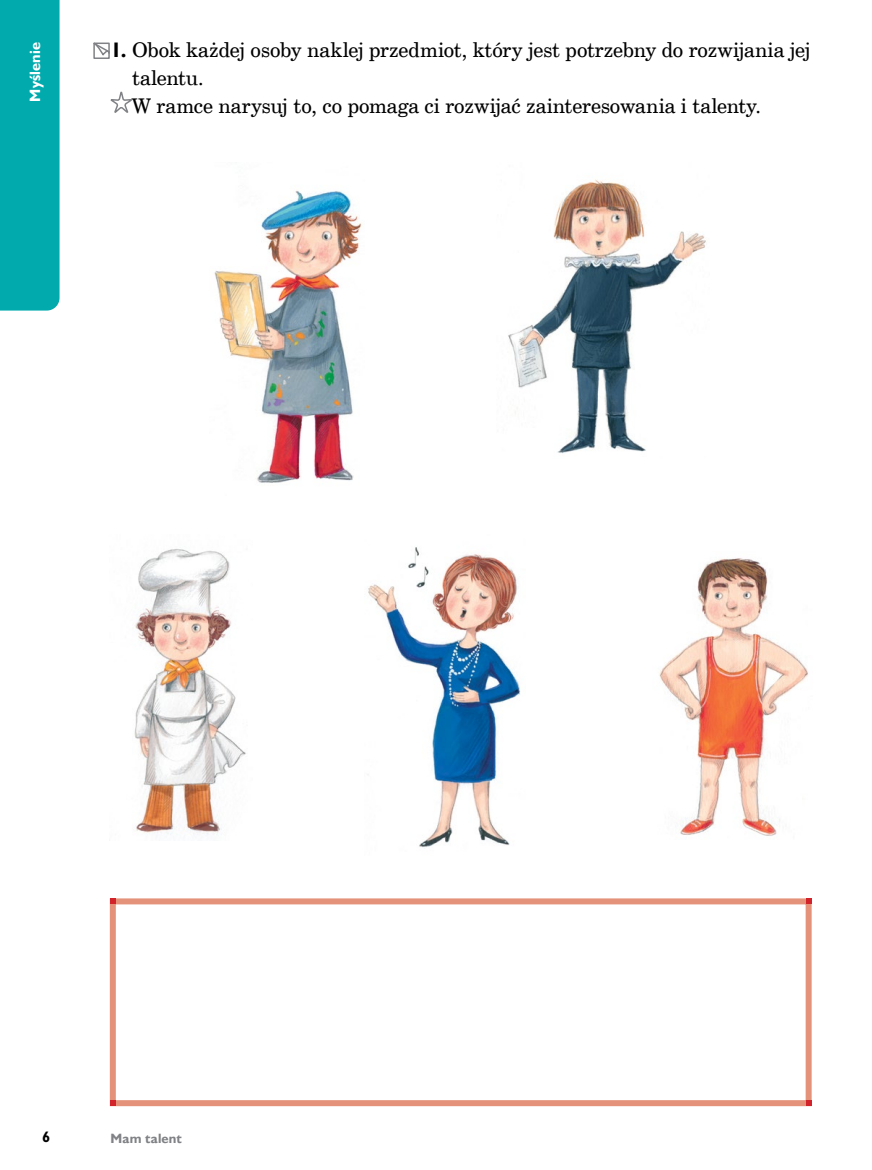
<style>
.page{position:relative;width:872px;height:1170px;background:#fff}
.page>*{position:absolute;margin:0;border:0;box-sizing:border-box;transform-origin:0 0}
.t1{font:20.25px/27.8px "Cent Schbook EU";letter-spacing:-.005em;color:#000}
.t2{font:700 15px "Humanst 521 EU";letter-spacing:.01em;color:#fff}
.t3{font:700 15px "Humanst 521 Cn EU";color:#000}
.t4{font:700 13.5px "Humanst 521 EU";letter-spacing:.015em;color:#808285}
.s1{font-family:"Humanst 521 EU";font-weight:700;font-size:21px}
</style>
<div class="page">
<svg style="left:110px;top:91px;width:22px;height:22px"></svg>
<div style="left:93px;top:43px;width:17px;height:16px;border:2px solid #808285"></div>
<svg style="left:93px;top:42px;width:17px;height:14px"></svg>
<img style="left:214px;top:190px;width:148px;height:293px">
<img style="left:508px;top:179px;width:198px;height:275px">
<img style="left:134px;top:549px;width:112px;height:286px">
<img style="left:368px;top:547px;width:153px;height:301px">
<img style="left:659px;top:558px;width:149px;height:278px">
<div style="left:110px;top:898px;width:701px;height:208px;border:6px solid #e5927a"></div>
<svg style="left:110px;top:898px;width:6px;height:6px"></svg>
<svg style="left:805px;top:898px;width:6px;height:6px"></svg>
<svg style="left:110px;top:1100px;width:6px;height:6px"></svg>
<svg style="left:805px;top:1100px;width:6px;height:6px"></svg>
<div style="left:0;top:0;width:60px;height:310px;background:#00aaad"></div>
<p class="t2" style="left:26px;top:102px;width:61px;rotate:-90deg">Myślenie</p>
<p class="t1" style="left:132px;top:37px;width:680px;text-indent:-21px"><span class="s1">1.</span> Obok każdej osoby naklej przedmiot, który jest potrzebny do rozwijania jej talentu.<br>W ramce narysuj to, co pomaga ci rozwijać zainteresowania i talenty.</p>
<p class="t3" style="left:43px;top:1127px;width:9px">6</p>
<p class="t4" style="left:111px;top:1129px;width:73px">Mam talent</p>
</div>
